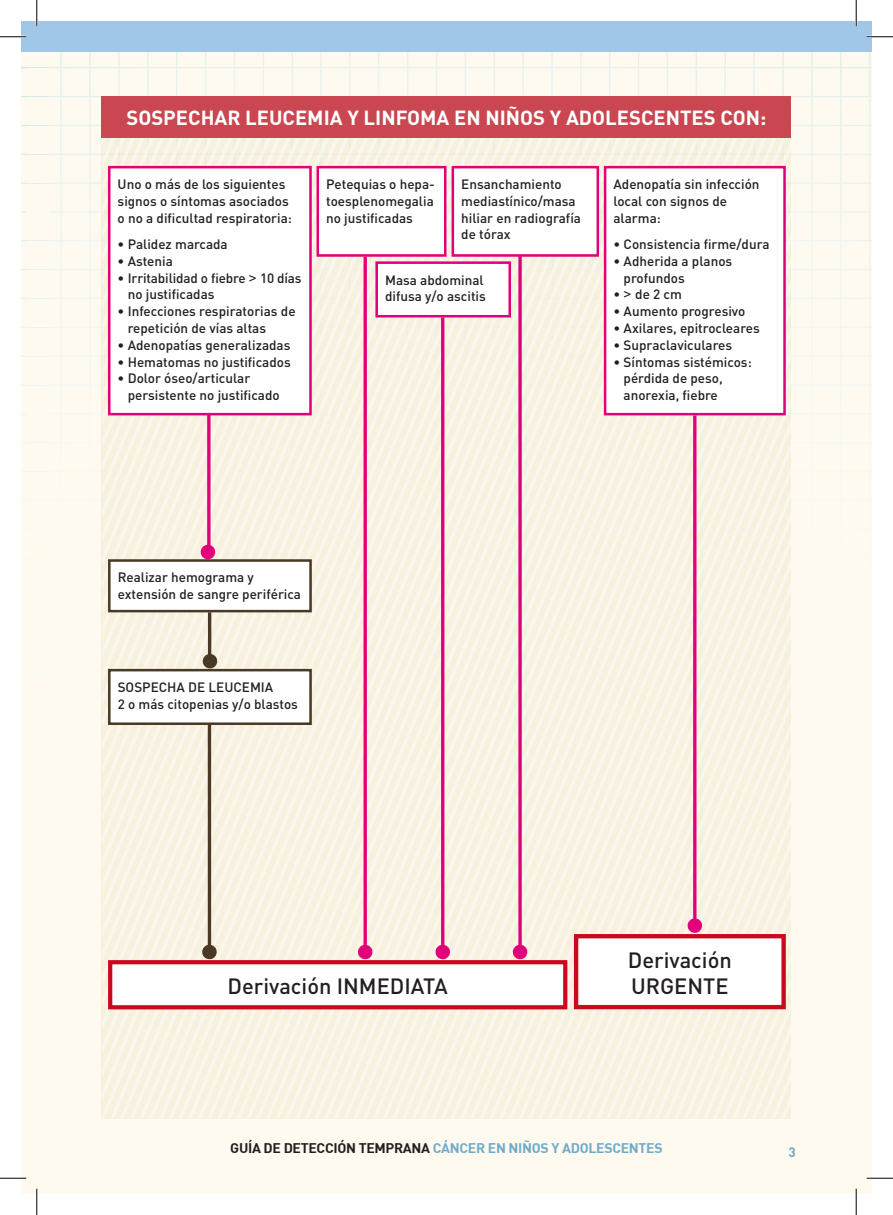
<style>
.page{position:relative;width:893px;height:1215px;background:#fff}
.page>*{position:absolute;margin:0;border:0;box-sizing:border-box;transform-origin:0 0}
.t1{font:500 21.88px/26.2px "DIN";color:#231f20}
.t2{font:700 20.12px "DIN";color:#fff}
.t3{font:13.65px "DIN Bold";letter-spacing:-.02em;color:#6eabc7}
.t4{font:500 13.47px/16.8px "DIN";color:#231f20}
.t5{font:700 13.47px "DIN";color:#6daac7}
.s1{font-family:"Arial";font-weight:400}
.s2{color:#231f20}
</style>
<div class="page">
<div style="left:22px;top:22px;width:848px;height:1171px;background:linear-gradient(to right,#faf4e7,#fffbf1)"></div>
<div style="left:761px;top:52px;width:109px;height:834px;background:#fffaf0"></div>
<img style="left:22px;top:52px;width:739px;height:103px">
<div style="left:27px;top:68px;width:23px;height:28px;background:#fffaf0"></div>
<div style="left:27px;top:97px;width:23px;height:28px;background:#fffaf0"></div>
<div style="left:27px;top:126px;width:23px;height:27px;background:#fffaf0"></div>
<div style="left:27px;top:40px;width:23px;height:27px;background:#fffaf0"></div>
<div style="left:22px;top:22px;width:848px;height:30px;background:#a1c7e8"></div>
<svg style="left:314px;top:137px;width:10px;height:981px;background:#f7f1e3"></svg>
<svg style="left:333px;top:137px;width:10px;height:981px;background:#f7f1e2"></svg>
<svg style="left:343px;top:137px;width:10px;height:981px;background:#f7f1e3"></svg>
<svg style="left:353px;top:137px;width:10px;height:981px;background:#f7f1e2"></svg>
<svg style="left:372px;top:137px;width:413px;height:981px;background:#f5eadc"></svg>
<svg style="left:382px;top:140px;width:408px;height:978px;background:#f7f2e3"></svg>
<svg style="left:392px;top:163px;width:398px;height:955px;background:#f7efe2"></svg>
<svg style="left:401px;top:186px;width:389px;height:932px;background:#f7f0e2"></svg>
<svg style="left:411px;top:209px;width:379px;height:909px;background:#f7f0e2"></svg>
<svg style="left:421px;top:233px;width:369px;height:885px;background:#f7f0e2"></svg>
<svg style="left:430px;top:256px;width:360px;height:862px;background:#f7f0e2"></svg>
<svg style="left:440px;top:279px;width:350px;height:839px;background:#f6e7de"></svg>
<svg style="left:450px;top:302px;width:340px;height:816px;background:#f7f0e2"></svg>
<svg style="left:460px;top:326px;width:330px;height:792px;background:#f7f1e2"></svg>
<svg style="left:469px;top:349px;width:321px;height:769px;background:#f7f2e3"></svg>
<svg style="left:479px;top:372px;width:311px;height:746px;background:#f7f2e3"></svg>
<svg style="left:489px;top:395px;width:301px;height:723px;background:#f7f0e2"></svg>
<svg style="left:498px;top:419px;width:292px;height:699px;background:#f7f2e3"></svg>
<svg style="left:508px;top:442px;width:282px;height:676px;background:#f7f1e2"></svg>
<svg style="left:518px;top:465px;width:272px;height:653px;background:#f7e9df"></svg>
<svg style="left:528px;top:489px;width:262px;height:629px;background:#f7f1e2"></svg>
<svg style="left:537px;top:512px;width:253px;height:606px;background:#f7f2e3"></svg>
<svg style="left:547px;top:535px;width:243px;height:583px;background:#f7f2e3"></svg>
<svg style="left:557px;top:558px;width:233px;height:560px;background:#f7f1e3"></svg>
<svg style="left:566px;top:582px;width:224px;height:536px;background:#f7f0e2"></svg>
<svg style="left:576px;top:605px;width:214px;height:513px;background:#f7f1e2"></svg>
<svg style="left:586px;top:628px;width:204px;height:490px;background:#f7f1e2"></svg>
<svg style="left:596px;top:651px;width:194px;height:467px;background:#f7f1e3"></svg>
<svg style="left:605px;top:675px;width:185px;height:443px;background:#f7f1e2"></svg>
<svg style="left:615px;top:698px;width:175px;height:420px;background:#f7f1e2"></svg>
<svg style="left:625px;top:721px;width:165px;height:397px;background:#f7f1e2"></svg>
<svg style="left:634px;top:744px;width:156px;height:374px;background:#f7f1e2"></svg>
<svg style="left:644px;top:768px;width:146px;height:350px;background:#f8f1e2"></svg>
<svg style="left:654px;top:791px;width:136px;height:327px;background:#f8f1e2"></svg>
<div style="left:109px;top:167px;width:201px;height:247px;background:#fff"></div>
<div style="left:108px;top:166px;width:203px;height:249px;border:3px solid #e2007a"></div>
<hr style="left:207px;top:414px;width:3px;height:139px;background:#e2007a">
<div style="left:109px;top:560px;width:201px;height:51px;background:#fff"></div>
<div style="left:108px;top:559px;width:203px;height:53px;border:3px solid #4a3924"></div>
<hr style="left:208px;top:612px;width:3px;height:45px;background:#4a3924">
<div style="left:109px;top:670px;width:201px;height:53px;background:#fff"></div>
<div style="left:108px;top:669px;width:203px;height:56px;border:3px solid #4a3924"></div>
<hr style="left:208px;top:725px;width:3px;height:224px;background:#4a3924">
<div style="left:110px;top:962px;width:455px;height:45px;background:#fff"></div>
<div style="left:108px;top:960px;width:459px;height:49px;border:4px solid #cd071e"></div>
<div style="left:604px;top:167px;width:180px;height:247px;background:#fff"></div>
<div style="left:603px;top:166px;width:182px;height:249px;border:3px solid #e2007a"></div>
<div style="left:452px;top:167px;width:145px;height:88px;background:#fff"></div>
<div style="left:451px;top:166px;width:147px;height:91px;border:3px solid #e2007a"></div>
<div style="left:317px;top:167px;width:128px;height:88px;background:#fff"></div>
<div style="left:316px;top:166px;width:130px;height:91px;border:3px solid #e2007a"></div>
<hr style="left:441px;top:317px;width:3px;height:628px;background:#e2007a">
<hr style="left:363px;top:257px;width:3px;height:692px;background:#e2007a">
<div style="left:376px;top:263px;width:133px;height:53px;background:#fff"></div>
<div style="left:375px;top:261px;width:135px;height:56px;border:3px solid #e2007a"></div>
<hr style="left:518px;top:255px;width:3px;height:693px;background:#e2007a">
<svg style="left:692px;top:415px;width:4px;height:399px;background:#e84497"></svg>
<div style="left:575px;top:936px;width:208px;height:71px;background:#fff"></div>
<div style="left:573px;top:934px;width:212px;height:75px;border:4px solid #cd071e"></div>
<svg style="left:663px;top:814px;width:127px;height:304px"></svg>
<svg style="left:434px;top:943px;width:17px;height:17px"></svg>
<svg style="left:201px;top:653px;width:17px;height:16px"></svg>
<svg style="left:201px;top:943px;width:16px;height:17px"></svg>
<svg style="left:357px;top:943px;width:16px;height:17px"></svg>
<svg style="left:511px;top:943px;width:17px;height:17px"></svg>
<div style="left:102px;top:96px;width:688px;height:41px;background:#ca4751"></div>
<svg style="left:199px;top:543px;width:17px;height:17px"></svg>
<hr style="left:0;top:36px;width:26px;height:2px;background:#fff">
<hr style="left:866px;top:36px;width:26px;height:2px;background:#fff">
<hr style="left:0;top:1177px;width:26px;height:2px;background:#fff">
<hr style="left:866px;top:1177px;width:26px;height:2px;background:#fff">
<hr style="left:36px;top:0;width:2px;height:26px;background:#fff">
<hr style="left:36px;top:1188px;width:2px;height:26px;background:#fff">
<hr style="left:854px;top:0;width:2px;height:26px;background:#fff">
<hr style="left:854px;top:1188px;width:2px;height:26px;background:#fff">
<svg style="left:0;top:36px;width:26px;height:1px"></svg>
<svg style="left:866px;top:36px;width:26px;height:1px"></svg>
<svg style="left:0;top:1177px;width:26px;height:1px"></svg>
<svg style="left:866px;top:1177px;width:26px;height:1px"></svg>
<svg style="left:36px;top:0;width:1px;height:26px"></svg>
<svg style="left:36px;top:1188px;width:1px;height:26px"></svg>
<svg style="left:855px;top:0;width:1px;height:26px"></svg>
<svg style="left:855px;top:1188px;width:1px;height:26px"></svg>
<h2 class="t2" style="left:126px;top:105px;width:641px">SOSPECHAR LEUCEMIA Y LINFOMA EN NIÑOS Y ADOLESCENTES CON:</h2>
<p class="t4" style="left:118px;top:175px;width:176px">Uno o más de los siguientes signos o síntomas asociados o no a dificultad respiratoria:</p>
<p class="t4" style="left:118px;top:235px;width:112px">• Palidez marcada</p>
<p class="t4" style="left:118px;top:252px;width:57px">• Astenia</p>
<p class="t4" style="left:128px;top:269px;width:175px;text-indent:-10px">• Irritabilidad o fiebre <span class="s1">&gt;</span> 10 días no justificadas</p>
<p class="t4" style="left:128px;top:302px;width:169px;text-indent:-10px">• Infecciones respiratorias de repetición de vías altas</p>
<p class="t4" style="left:118px;top:336px;width:174px">• Adenopatías generalizadas</p>
<p class="t4" style="left:118px;top:353px;width:174px">• Hematomas no justificados</p>
<p class="t4" style="left:128px;top:370px;width:153px;text-indent:-10px">• Dolor óseo/articular persistente no justificado</p>
<p class="t4" style="left:326px;top:175px;width:110px;text-align:justify">Petequias o hepa&shy;toesplenomegalia no justificadas</p>
<p class="t4" style="left:461px;top:175px;width:121px">Ensanchamiento mediastínico/masa hiliar en radiografía de tórax</p>
<p class="t4" style="left:385px;top:271px;width:102px">Masa abdominal difusa y/o ascitis</p>
<p class="t4" style="left:613px;top:175px;width:147px">Adenopatía sin infección local con signos de alarma:</p>
<p class="t4" style="left:613px;top:235px;width:157px">• Consistencia firme/dura</p>
<p class="t4" style="left:623px;top:252px;width:110px;text-indent:-10px">• Adherida a planos profundos</p>
<p class="t4" style="left:613px;top:286px;width:70px">• <span class="s1">&gt;</span> de 2 cm</p>
<p class="t4" style="left:613px;top:302px;width:133px">• Aumento progresivo</p>
<p class="t4" style="left:613px;top:319px;width:148px">• Axilares, epitrocleares</p>
<p class="t4" style="left:613px;top:336px;width:120px">• Supraclaviculares</p>
<p class="t4" style="left:623px;top:353px;width:130px;text-indent:-10px">• Síntomas sistémicos: pérdida de peso, anorexia, fiebre</p>
<p class="t4" style="left:118px;top:568px;width:185px">Realizar hemograma y extensión de sangre periférica</p>
<p class="t4" style="left:118px;top:678px;width:182px">SOSPECHA DE LEUCEMIA<br>2 o más citopenias y/o blastos</p>
<h1 class="t1" style="left:227px;top:972px;width:222px">Derivación INMEDIATA</h1>
<h1 class="t1" style="left:627px;top:945px;width:105px">Derivación<br>URGENTE</h1>
<p class="t3" style="left:230px;top:1139px;width:433px"><span class="s2">GUÍA DE DETECCIÓN TEMPRANA</span> CÁNCER EN NIÑOS Y ADOLESCENTES</p>
<p class="t5" style="left:788px;top:1143px;width:9px">3</p>
</div>
